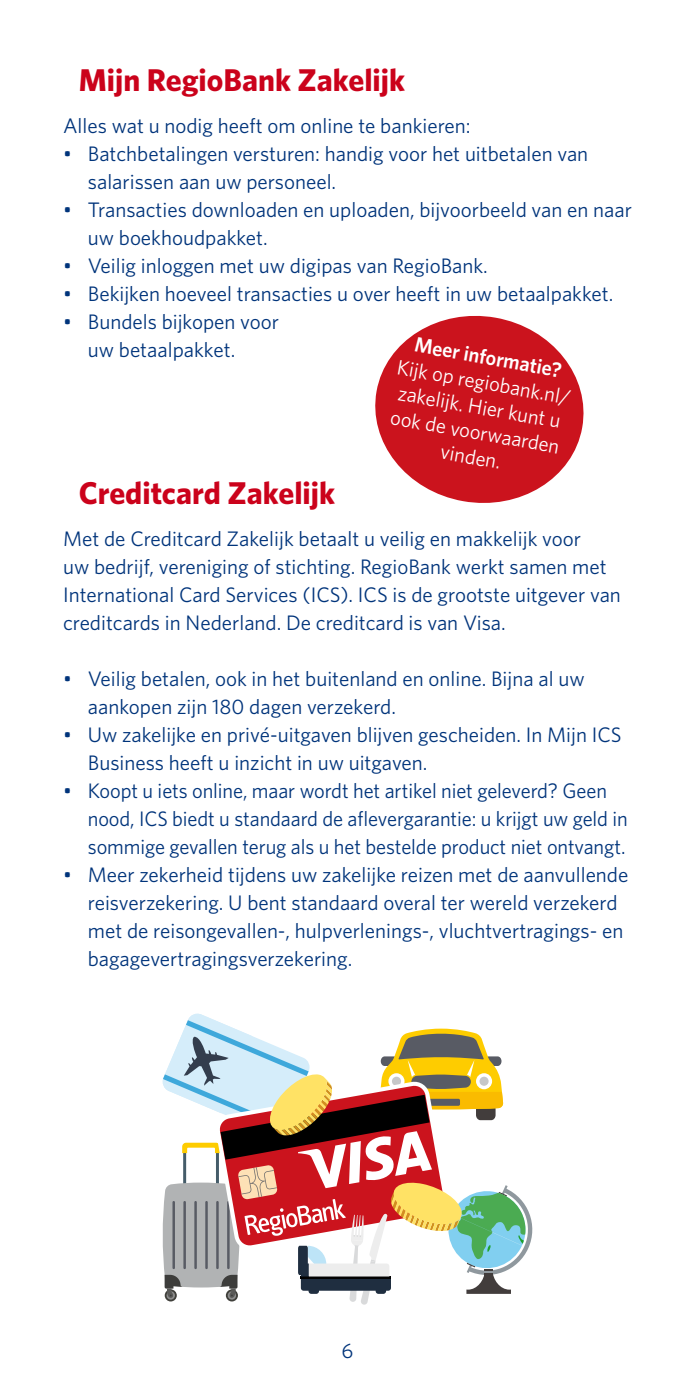
<style>
.page{position:relative;width:695px;height:1389px;background:#fff}
.page>*{position:absolute;margin:0;border:0;box-sizing:border-box;transform-origin:0 0}
.t1{font:700 31.5px "Whitney";color:#cb021b}
.t2{font:21px/28px "Whitney";color:#00347b}
.t3{font:21px/25.2px "Whitney";color:#fff;text-align:center}
.t4{font:600 21px "Whitney";color:#fff;scale:.96 1}
</style>
<div class="page">
<svg style="left:162px;top:1013px;width:371px;height:292px"></svg>
<svg style="left:375px;top:315px;width:209px;height:188px;fill:#cb131d"></svg>
<h1 class="t1" style="left:79px;top:59px;width:328px">Mijn RegioBank Zakelijk</h1>
<p class="t2" style="left:63px;top:111px;width:409px">Alles wat u nodig heeft om online te bankieren:</p>
<p class="t2" style="left:88px;top:139px;width:502px;text-indent:-25px">• Batchbetalingen versturen: handig voor het uitbetalen van salarissen aan uw personeel.</p>
<p class="t2" style="left:88px;top:195px;width:545px;text-indent:-25px">• Transacties downloaden en uploaden, bijvoorbeeld van en naar uw boekhoudpakket.</p>
<p class="t2" style="left:63px;top:251px;width:426px">• Veilig inloggen met uw digipas van RegioBank.</p>
<p class="t2" style="left:63px;top:279px;width:551px">• Bekijken hoeveel transacties u over heeft in uw betaalpakket.</p>
<p class="t2" style="left:88px;top:307px;width:193px;text-indent:-25px">• Bundels bijkopen voor uw betaalpakket.</p>
<p class="t4" style="left:417px;top:331px;width:156px;rotate:10deg">Meer informatie?</p>
<p class="t3" style="left:399px;top:354px;width:177px;rotate:10deg">Kijk op regiobank.nl/ zakelijk. Hier kunt u ook de voorwaarden vinden.</p>
<h1 class="t1" style="left:79px;top:472px;width:258px">Creditcard Zakelijk</h1>
<p class="t2" style="left:63px;top:524px;width:559px">Met de Creditcard Zakelijk betaalt u veilig en makkelijk voor<br>uw bedrijf, vereniging of stichting. RegioBank werkt samen met International Card Services (ICS). ICS is de grootste uitgever van creditcards in Nederland. De creditcard is van Visa.</p>
<p class="t2" style="left:88px;top:664px;width:498px;text-indent:-25px">• Veilig betalen, ook in het buitenland en online. Bijna al uw aankopen zijn 180 dagen verzekerd.</p>
<p class="t2" style="left:88px;top:720px;width:535px;text-indent:-25px">• Uw zakelijke en privé-uitgaven blijven gescheiden. In Mijn ICS<br>Business heeft u inzicht in uw uitgaven.</p>
<p class="t2" style="left:88px;top:776px;width:541px;text-indent:-25px">• Koopt u iets online, maar wordt het artikel niet geleverd? Geen nood, ICS biedt u standaard de aflevergarantie: u krijgt uw geld in sommige gevallen terug als u het bestelde product niet ontvangt.</p>
<p class="t2" style="left:88px;top:860px;width:542px;text-indent:-25px">• Meer zekerheid tijdens uw zakelijke reizen met de aanvullende reisverzekering. U bent standaard overal ter wereld verzekerd met de reisongevallen-, hulpverlenings-, vluchtvertragings- en bagagevertragingsverzekering.</p>
<p class="t2" style="left:341px;top:1336px;width:13px">6</p>
</div>
